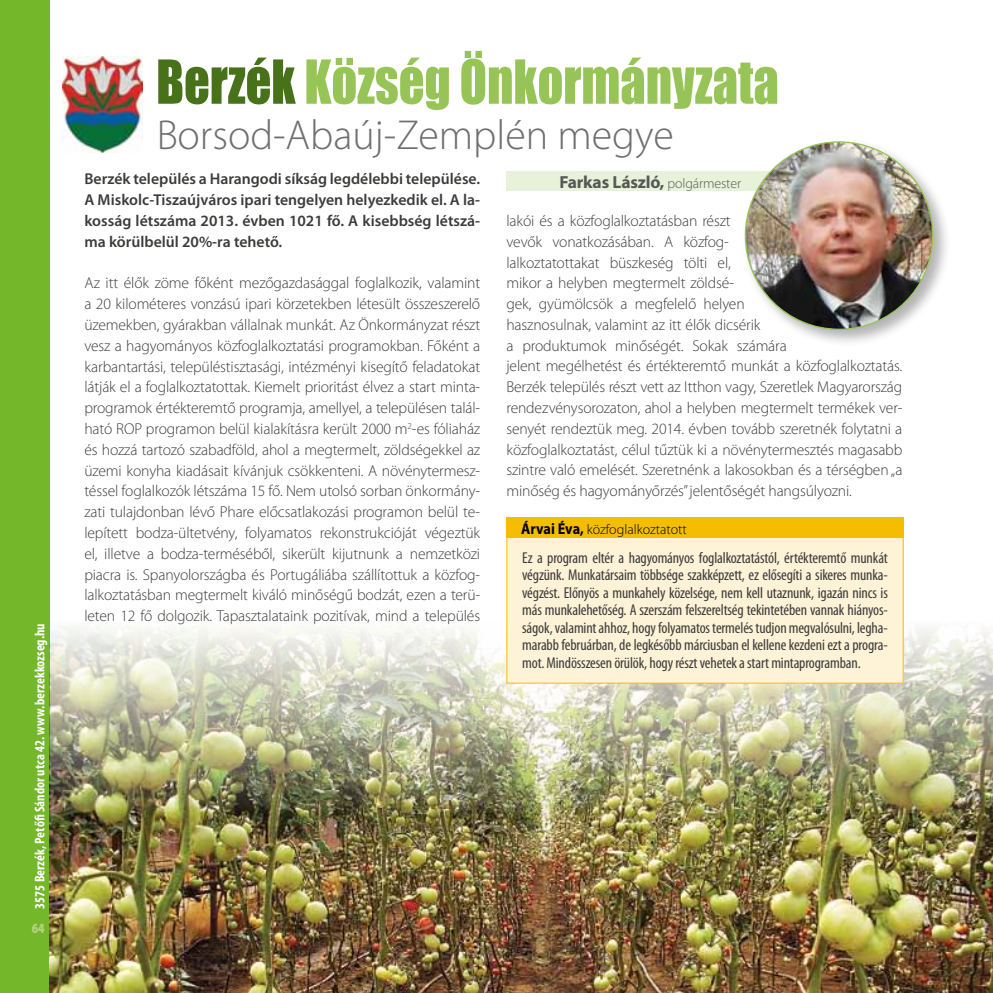
<style>
.page{position:relative;width:993px;height:993px;background:#fff}
.page>*{position:absolute;margin:0;border:0;box-sizing:border-box;transform-origin:0 0}
.t1{font:56px "Impact";color:#97c456;scale:.9 1}
.t2{font:300 42px "Myriad Pro";color:#706f6f}
.t3{font:700 17.5px "Myriad Pro";letter-spacing:-.01em;color:#575756}
.t4{font:300 15.75px/20.8px "Myriad Pro";letter-spacing:-.01em;color:#3c3c3b;text-align:justify}
.t5{font:condensed 15.75px/17.5px "Myriad Pro";letter-spacing:-.01em;color:#3c3c3b;text-align:justify}
.t6{font:600 15.75px/20.8px "Myriad Pro";color:#3c3c3b;text-align:justify}
.t7{font:700 condensed 14px "Myriad Pro";color:#fff}
.t8{font:300 14px "Myriad Pro";color:#000}
.t9{font:900 14px "Myriad Pro";color:#b5d384;scale:.8 1}
.s1{color:#47721a}
.s2{font-weight:300;font-size:14px}
.s3{font-weight:700;font-size:15.75px}
</style>
<div class="page">
<div style="left:0;top:0;width:50px;height:992px;background:#74b72b"></div>
<img style="left:50px;top:620px;width:942px;height:372px">
<div style="left:506px;top:531px;width:396px;height:152px;background:#fef2d7"></div>
<div style="left:506px;top:517px;width:397px;height:20px;background:#f4bd00"></div>
<img style="left:63px;top:57px;width:79px;height:95px">
<div style="left:506px;top:171px;width:279px;height:20px;background:#e8f1da"></div>
<div style="left:741px;top:138px;width:209px;height:209px;background:#000;opacity:.3"></div>
<img style="left:745px;top:142px;width:187px;height:187px;border-radius:94px">
<p class="t7" style="left:31px;top:908px;width:286px;rotate:-90deg">3575 Berzék, Petőfi Sándor utca 42. www.berzekkozseg.hu</p>
<p class="t9" style="left:32px;top:919px;width:17px">64</p>
<h1 class="t1" style="left:156px;top:38px;width:693px"><span class="s1">Berzék</span> Község Önkormányzata</h1>
<h2 class="t2" style="left:156px;top:110px;width:519px">Borsod-Abaúj-Zemplén megye</h2>
<p class="t6" style="left:84px;top:168px;width:397px">Berzék település a Harangodi síkság legdélebbi települése.<br>A Miskolc-Tiszaújváros ipari tengelyen helyezkedik el. A la&shy;kosság létszáma 2013. évben 1021 fő. A kisebbség létszá&shy;ma körülbelül 20%-ra tehető.</p>
<p class="t4" style="left:84px;top:272px;width:397px">Az itt élők zöme főként mezőgazdasággal foglalkozik, valamint a 20 kilométeres vonzású ipari körzetekben létesült összeszerelő üzemekben, gyárakban vállalnak munkát. Az Önkormányzat részt vesz a hagyományos közfoglalkoztatási programokban. Főként a karbantartási, településtisztasági, intézményi kisegítő feladatokat látják el a foglalkoztatottak. Kiemelt prioritást élvez a start minta&shy;programok értékteremtő programja, amellyel, a településen talál&shy;ható ROP programon belül kialakításra került 2000 m<sup>2</sup>-es fóliaház és hozzá tartozó szabadföld, ahol a megtermelt, zöldségekkel az üzemi konyha kiadásait kívánjuk csökkenteni. A növénytermesz&shy;téssel foglalkozók létszáma 15 fő. Nem utolsó sorban önkormány&shy;zati tulajdonban lévő Phare előcsatlakozási programon belül te&shy;lepített bodza-ültetvény, folyamatos rekonstrukcióját végeztük el, illetve a bodza-terméséből, sikerült kijutnunk a nemzetközi piacra is. Spanyolországba és Portugáliába szállítottuk a közfog&shy;lalkoztatásban megtermelt kiváló minőségű bodzát, ezen a terü&shy;leten 12 fő dolgozik. Tapasztalataink pozitívak, mind a település</p>
<p class="t3" style="left:559px;top:170px;width:183px">Farkas László, <span class="s2">polgármester</span></p>
<p class="t4" style="left:506px;top:210px;width:397px;text-align:left">lakói és a közfoglalkoztatásban részt<br>vevők vonatkozásában. A közfog-<br>lalkoztatottakat büszkeség tölti el,<br>mikor a helyben megtermelt zöldsé-<br>gek, gyümölcsök a megfelelő helyen<br>hasznosulnak, valamint az itt élők dicsérik<br>a produktumok minőségét. Sokak számára<br>jelent megélhetést és értékteremtő munkát a közfoglalkoztatás.<br>Berzék település részt vett az Itthon vagy, Szeretlek Magyarország rendezvénysorozaton, ahol a helyben megtermelt termékek ver&shy;senyét rendeztük meg. 2014. évben tovább szeretnék folytatni a közfoglalkoztatást, célul tűztük ki a növénytermesztés magasabb szintre való emelését. Szeretnénk a lakosokban és a térségben „a minőség és hagyományőrzés” jelentőségét hangsúlyozni.</p>
<p class="t8" style="left:521px;top:520px;width:167px"><span class="s3">Árvai Éva,</span> közfoglalkoztatott</p>
<p class="t5" style="left:522px;top:548px;width:367px">Ez a program eltér a hagyományos foglalkoztatástól, értékteremtő munkát végzünk. Munkatársaim többsége szakképzett, ez elősegíti a sikeres munka&shy;végzést. Előnyös a munkahely közelsége, nem kell utaznunk, igazán nincs is más munkalehetőség. A szerszám felszereltség tekintetében vannak hiányos&shy;ságok, valamint ahhoz, hogy folyamatos termelés tudjon megvalósulni, legha&shy;marabb februárban, de legkésőbb márciusban el kellene kezdeni ezt a progra&shy;mot. Mindösszesen örülök, hogy részt vehetek a start mintaprogramban.</p>
</div>
